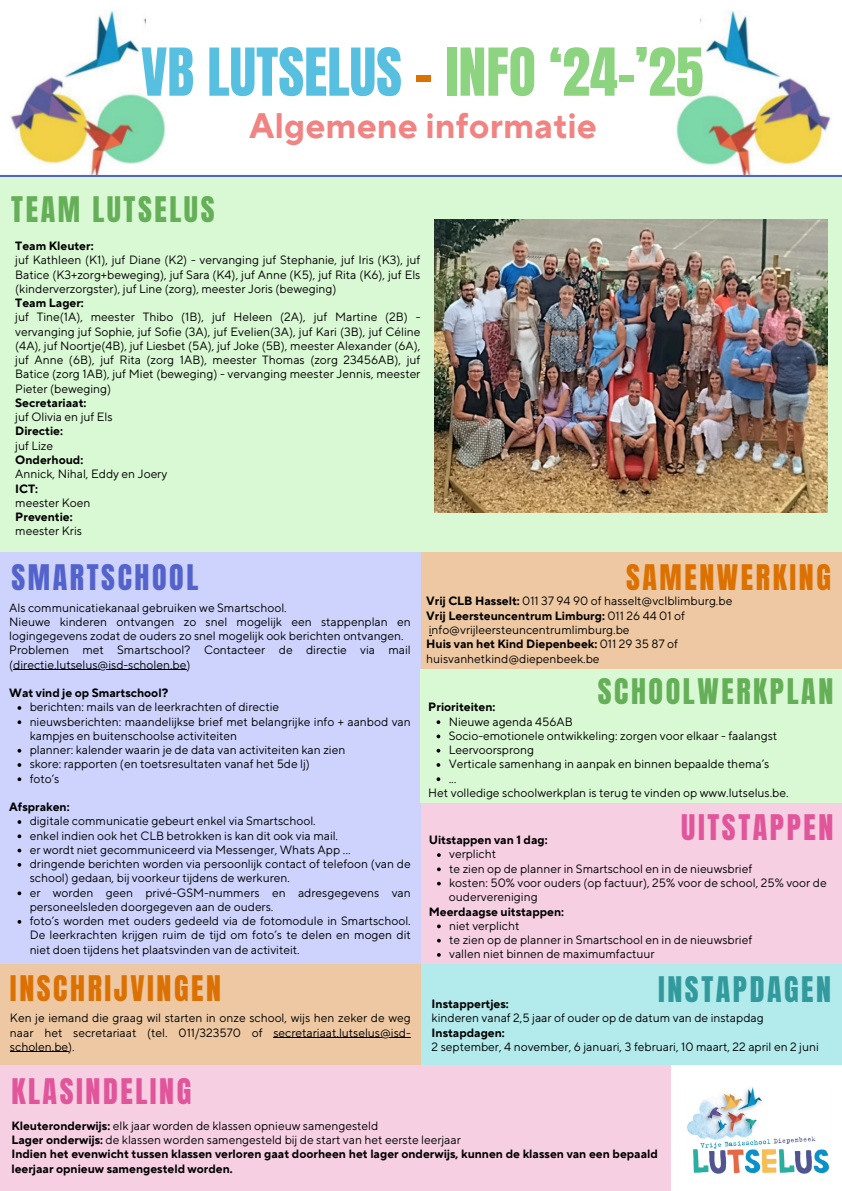
<style>
.page{position:relative;width:842px;height:1191px;background:#fff}
.page>*{position:absolute;margin:0;border:0;box-sizing:border-box;transform-origin:0 0}
.t1{font:56.1px "Anton";color:#8dd481}
.t2{font:700 35.3px "TT Norms Pro";color:#f18383}
.t3{font:30px "Anton";letter-spacing:.085em;color:#64af57}
.t4{font:30px "Anton";letter-spacing:.085em;color:#db7102}
.t5{font:30px "Anton";letter-spacing:.085em;color:#e1559b}
.t6{font:30px "Anton";letter-spacing:.085em;color:#5463cb}
.t7{font:30px "Anton";letter-spacing:.085em;color:#329a9d}
.t8{font:12px/14.2px "TT Norms Pro";color:#000}
.t9{font:700 12px/14.2px "TT Norms Pro";color:#000}
.t10{font:italic 12px "TT Norms Pro";color:#000}
.s1{color:#57c0e1}
.s2{color:#db7102}
.s3{font-weight:700}
.s4{font-weight:400}
</style>
<div class="page">
<img style="left:676px;top:78px;width:155px;height:97px">
<img style="left:10px;top:77px;width:156px;height:98px">
<hr style="left:0;top:175px;width:842px;height:4px;background:#5463cb">
<div style="left:0;top:177px;width:842px;height:522px;background:#d9f8d4"></div>
<div style="left:421px;top:552px;width:421px;height:117px;background:#edc8a2"></div>
<div style="left:0;top:552px;width:421px;height:412px;background:#cdd3fd"></div>
<div style="left:0;top:1063px;width:670px;height:127px;background:#f6cfe3"></div>
<div style="left:0;top:963px;width:421px;height:101px;background:#edc8a2"></div>
<div style="left:421px;top:963px;width:421px;height:101px;background:#b3ebed"></div>
<div style="left:421px;top:803px;width:421px;height:160px;background:#f6cfe3"></div>
<div style="left:420px;top:669px;width:422px;height:134px;background:#d9f8d4"></div>
<img style="left:687px;top:1087px;width:143px;height:87px">
<img style="left:63px;top:10px;width:82px;height:68px">
<img style="left:700px;top:10px;width:81px;height:68px">
<img style="left:434px;top:219px;width:394px;height:293px">
<svg style="left:437px;top:853px;width:4px;height:3px"></svg>
<svg style="left:437px;top:867px;width:4px;height:4px"></svg>
<svg style="left:437px;top:881px;width:4px;height:4px"></svg>
<svg style="left:437px;top:924px;width:4px;height:4px"></svg>
<svg style="left:437px;top:938px;width:4px;height:4px"></svg>
<svg style="left:437px;top:953px;width:4px;height:3px"></svg>
<hr style="left:13px;top:669px;width:173px;height:1px;background:#000">
<svg style="left:18px;top:720px;width:3px;height:4px"></svg>
<svg style="left:18px;top:777px;width:3px;height:4px"></svg>
<svg style="left:18px;top:834px;width:3px;height:4px"></svg>
<svg style="left:18px;top:848px;width:3px;height:4px"></svg>
<svg style="left:18px;top:891px;width:3px;height:4px"></svg>
<hr style="left:273px;top:1037px;width:138px;height:1px;background:#000">
<hr style="left:10px;top:1051px;width:58px;height:1px;background:#000">
<svg style="left:437px;top:720px;width:3px;height:4px"></svg>
<svg style="left:437px;top:734px;width:3px;height:4px"></svg>
<svg style="left:437px;top:777px;width:3px;height:4px"></svg>
<p class="t1" style="left:141px;top:32px;width:564px"><span class="s1">VB LUTSELUS</span> <span class="s2">-</span> INFO ‘24-’25</p>
<h4 class="t2" style="left:249px;top:104px;width:349px">Algemene informatie</h4>
<p class="t3" style="left:11px;top:188px;width:205px">TEAM LUTSELUS</p>
<p class="t9" style="left:15px;top:239px;width:80px">Team Kleuter:</p>
<p class="t8" style="left:15px;top:253px;width:407px;text-align:justify">juf Kathleen (K1), juf Diane (K2) - vervanging juf Stephanie, juf Iris (K3), juf Batice (K3+zorg+beweging), juf Sara (K4), juf Anne (K5), juf Rita (K6), juf Els (kinderverzorgster), juf Line (zorg), meester Joris (beweging)</p>
<p class="t9" style="left:15px;top:296px;width:70px">Team Lager:</p>
<p class="t8" style="left:15px;top:310px;width:407px;text-align:justify">juf Tine(1A), meester Thibo (1B), juf Heleen (2A), juf Martine (2B) - vervanging juf Sophie, juf Sofie (3A), juf Evelien(3A), juf Kari (3B), juf Céline (4A), juf Noortje(4B), juf Liesbet (5A), juf Joke (5B), meester Alexander (6A), juf Anne (6B), juf Rita (zorg 1AB), meester Thomas (zorg 23456AB), juf Batice (zorg 1AB), juf Miet (beweging) - vervanging meester Jennis, meester Pieter (beweging)</p>
<p class="t9" style="left:15px;top:396px;width:73px">Secretariaat:</p>
<p class="t8" style="left:15px;top:410px;width:99px">juf Olivia en juf Els</p>
<h3 class="t9" style="left:15px;top:424px;width:49px">Directie:</h3>
<p class="t8" style="left:15px;top:439px;width:39px">juf Lize</p>
<p class="t9" style="left:15px;top:453px;width:69px">Onderhoud:</p>
<p class="t8" style="left:15px;top:467px;width:154px">Annick, Nihal, Eddy en Joery</p>
<p class="t9" style="left:15px;top:481px;width:24px">ICT:</p>
<h3 class="t8" style="left:15px;top:496px;width:77px">meester Koen</h3>
<p class="t9" style="left:15px;top:510px;width:59px">Preventie:</p>
<p class="t8" style="left:15px;top:524px;width:68px">meester Kris</p>
<h4 class="t6" style="left:11px;top:555px;width:188px">SMARTSCHOOL</h4>
<p class="t8" style="left:9px;top:600px;width:279px">Als communicatiekanaal gebruiken we Smartschool.</p>
<p class="t8" style="left:9px;top:615px;width:403px">Nieuwe kinderen ontvangen zo snel mogelijk een stappenplan en logingegevens zodat de ouders zo snel mogelij k ook berichten ontvangen.</p>
<p class="t8" style="left:9px;top:643px;width:403px">Problemen met Smartschool? Contacteer de directie via mail (directie.lutselus@isd-scholen.be)</p>
<p class="t8" style="left:30px;top:686px;width:251px;text-indent:-20px"><span class="s3">Wat vind je op Smartschool?<br></span>berichten: mails van de leerkrachten of directie</p>
<p class="t8" style="left:30px;top:714px;width:383px">nieuwsberichten: maandelij kse brief met belangrijke info + aanbod van</p>
<p class="t8" style="left:30px;top:729px;width:317px">kampjes en buitenschoolse activiteiten<br>planner: kalender waarin je de data van activiteiten kan zien</p>
<h3 class="t8" style="left:30px;top:757px;width:282px">skore: rapporten (en toetsresultaten vanaf het 5de lj)</h3>
<h4 class="t8" style="left:30px;top:771px;width:31px">foto’s</h4>
<p class="t9" style="left:9px;top:800px;width:62px">Afspraken:</p>
<p class="t8" style="left:30px;top:814px;width:288px">digitale communicatie gebeurt enkel via Smartschool.</p>
<p class="t8" style="left:30px;top:828px;width:310px">enkel indien ook het CLB betrokken is kan dit ook via mail.</p>
<p class="t8" style="left:30px;top:843px;width:323px">er wordt niet gecommuniceerd via Messenger, Whats App …</p>
<p class="t8" style="left:30px;top:857px;width:383px">dringende berichten worden via persoonlij k contact of telefoon (van de school) gedaan, bij voorkeur tijdens de werkuren.</p>
<p class="t8" style="left:30px;top:885px;width:383px">er worden geen privé-GSM-nummers en adresgegevens van personeelsleden doorgegeven aan de ouders.</p>
<h3 class="t8" style="left:30px;top:914px;width:383px;text-align:justify">foto’s worden met ouders gedeeld via de fotomodule in Smartschool.<br>De leerkrachten krijgen ruim de tijd om foto’s te delen en mogen dit niet doen tijdens het plaatsvinden van de activiteit.</h3>
<p class="t4" style="left:10px;top:966px;width:213px">INSCHRIJVINGEN</p>
<p class="t8" style="left:10px;top:1011px;width:402px">Ken je iemand die graag wil starten in onze school, wijs hen zeker de weg naar het secretariaat (tel. 011/323570 of</p>
<p class="t8" style="left:273px;top:1025px;width:139px">secretariaat.lutselus@isd-</p>
<p class="t8" style="left:10px;top:1039px;width:66px">scholen.be).</p>
<p class="t4" style="left:626px;top:555px;width:206px">SAMENWERKING</p>
<p class="t8" style="left:426px;top:594px;width:308px"><span class="s3">Vrij CLB Hasselt:</span> 011 37 94 90 of hasselt@vclblimburg.be</p>
<p class="t9" style="left:426px;top:609px;width:260px">Vrij Leersteuncentrum Limburg: <span class="s4">011 26 44 01 of</span></p>
<p class="t8" style="left:429px;top:623px;width:202px">info@vrij leersteuncentrumlimburg.be</p>
<p class="t8" style="left:426px;top:637px;width:253px"><span class="s3">Huis van het Kind Diepenbeek:</span> 011 29 35 87 of huisvanhetkind@diepenbeek.be</p>
<p class="t9" style="left:428px;top:700px;width:69px">Prioriteiten:</p>
<p class="t3" style="left:598px;top:669px;width:237px">SCHOOLWERKPLAN</p>
<h3 class="t8" style="left:449px;top:714px;width:126px">Nieuwe agenda 456AB</h3>
<p class="t8" style="left:449px;top:729px;width:330px">Socio-emotionele ontwikkeling: zorgen voor elkaar - faalangst</p>
<h3 class="t8" style="left:449px;top:743px;width:87px">Leervoorsprong</h3>
<p class="t8" style="left:449px;top:757px;width:322px">Verticale samenhang in aanpak en binnen bepaalde thema’s</p>
<p class="t10" style="left:449px;top:771px;width:9px">...</p>
<p class="t8" style="left:428px;top:786px;width:362px">Het volledige schoolwerkplan is terug te vinden op www.lutselus.be.</p>
<h3 class="t9" style="left:429px;top:833px;width:120px">Uitstappen van 1 dag:</h3>
<h2 class="t5" style="left:681px;top:806px;width:154px">UITSTAPPEN</h2>
<p class="t8" style="left:449px;top:847px;width:48px">verplicht</p>
<p class="t8" style="left:449px;top:861px;width:305px">te zien op de planner in Smartschool en in de nieuwsbrief</p>
<p class="t8" style="left:449px;top:876px;width:379px">kosten: 50% voor ouders (op factuur), 25% voor de school, 25% voor de</p>
<p class="t8" style="left:449px;top:890px;width:90px">oudervereniging</p>
<p class="t9" style="left:429px;top:904px;width:137px">Meerdaagse uitstappen:</p>
<p class="t8" style="left:449px;top:918px;width:72px">niet verplicht</p>
<p class="t8" style="left:449px;top:933px;width:305px">te zien op de planner in Smartschool en in de nieuwsbrief</p>
<p class="t8" style="left:449px;top:947px;width:207px">vallen niet binnen de maximumfactuur</p>
<p class="t7" style="left:658px;top:967px;width:175px">INSTAPDAGEN</p>
<h3 class="t8" style="left:432px;top:1011px;width:334px">kinderen vanaf 2,5 jaar of ouder op de datum van de instapdag</h3>
<p class="t9" style="left:432px;top:1025px;width:75px">Instapdagen:</p>
<p class="t8" style="left:432px;top:1039px;width:389px">2 september, 4 november, 6 januari, 3 februari, 10 maart, 22 april en 2 juni</p>
<p class="t9" style="left:432px;top:997px;width:79px">Instappertjes:</p>
<h4 class="t5" style="left:11px;top:1069px;width:181px">KLASINDELING</h4>
<p class="t8" style="left:11px;top:1118px;width:368px"><span class="s3">Kleuteronderwijs:</span> elk jaar worden de klassen opnieuw samengesteld</p>
<p class="t8" style="left:11px;top:1133px;width:451px"><span class="s3">Lager onderwijs:</span> de klassen worden samengesteld bij de start van het eerste leerjaar</p>
<p class="t9" style="left:11px;top:1147px;width:648px">Indien het evenwicht tussen klassen verloren gaat doorheen het lager onderwijs, kunnen de klassen van een bepaald leerjaar opnieuw samengesteld worden.</p>
</div>
